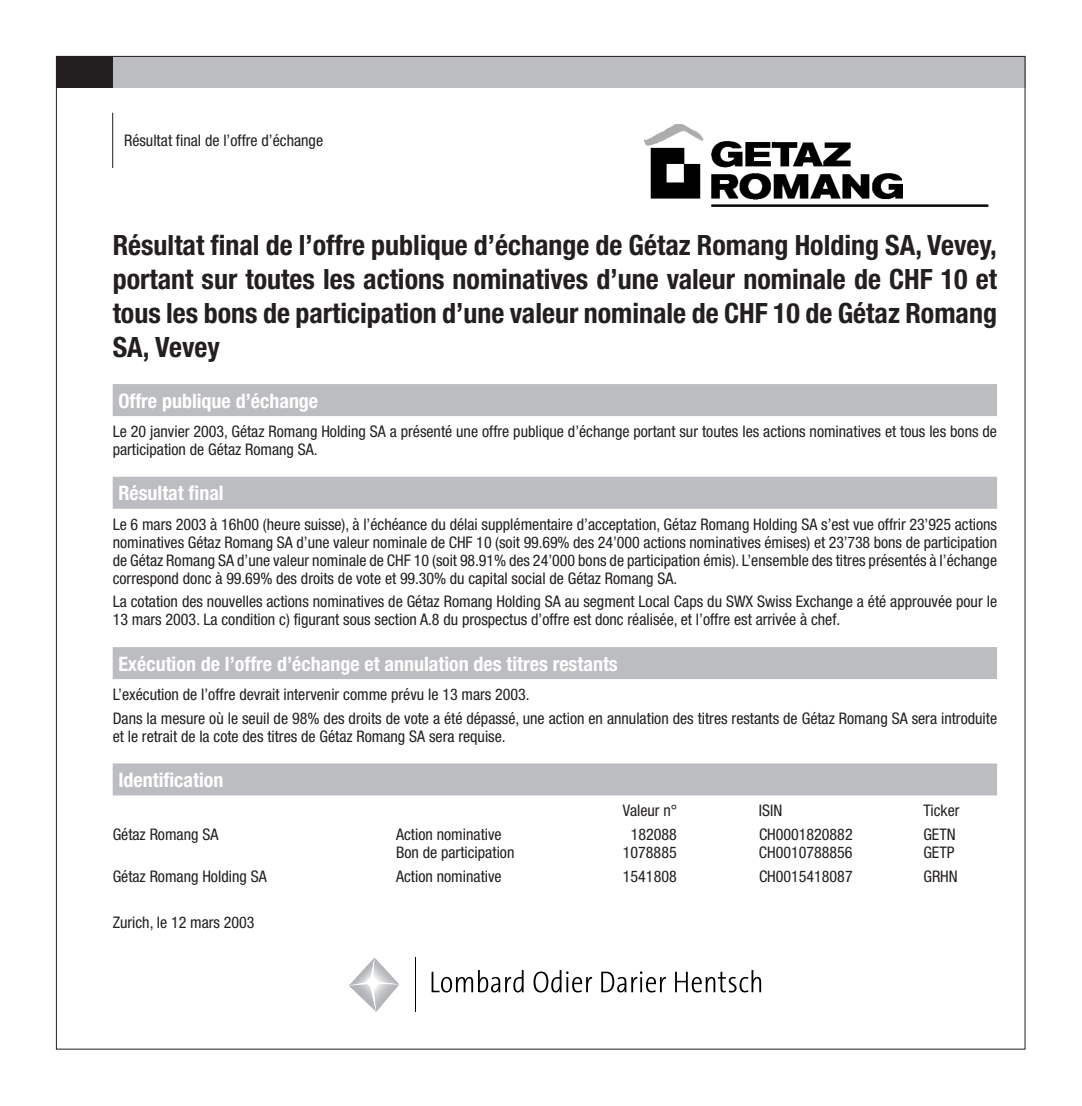
<style>
.page{position:relative;width:1082px;height:1106px;background:#fff}
.page>*{position:absolute;margin:0;border:0;box-sizing:border-box;transform-origin:0 0}
.t1{font:700 condensed 28px/34px "Helvetica Neue";color:#231f20;text-align:justify}
.t2{font:700 condensed 20px "Helvetica Neue";color:#fff}
.t3{font:condensed 16px/18px "Helvetica Neue";color:#231f20}
</style>
<div class="page">
<img style="left:644px;top:124px;width:345px;height:83px">
<div style="left:113px;top:384px;width:884px;height:32px;background:#bcbdc0"></div>
<div style="left:113px;top:477px;width:884px;height:32px;background:#bcbdc0"></div>
<div style="left:113px;top:647px;width:884px;height:32px;background:#bcbdc0"></div>
<div style="left:113px;top:763px;width:884px;height:32px;background:#bcbdc0"></div>
<svg style="left:432px;top:970px;width:92px;height:23px"></svg>
<svg style="left:534px;top:970px;width:58px;height:23px"></svg>
<svg style="left:601px;top:971px;width:65px;height:22px"></svg>
<svg style="left:675px;top:970px;width:86px;height:23px"></svg>
<hr style="left:415px;top:957px;width:1px;height:55px;background:#000">
<svg style="left:349px;top:957px;width:50px;height:55px"></svg>
<div style="left:56px;top:56px;width:57px;height:32px;background:#231f20"></div>
<div style="left:113px;top:56px;width:912px;height:32px;background:#bcbdc0"></div>
<hr style="left:112px;top:113px;width:1px;height:55px;background:#231f20">
<p class="t3" style="left:124px;top:133px;width:201px">Résultat final de l’offre d’échange</p>
<p class="t1" style="left:113px;top:230px;width:886px">Résultat final de l’offre publique d’échange de Gétaz Romang Holding SA, Vevey, portant sur toutes les actions nominatives d’une valeur nominale de CHF 10 et tous les bons de participation d’une valeur nominale de CHF 10 de Gétaz Romang SA, Vevey</p>
<p class="t2" style="left:118px;top:393px;width:201px">Offre publique d’échange</p>
<p class="t3" style="left:113px;top:424px;width:886px">Le 20 janvier 2003, Gétaz Romang Holding SA a présenté une offre publique d’échange portant sur toutes les actions nominatives et tous les bons de participation de Gétaz Romang SA.</p>
<p class="t2" style="left:118px;top:486px;width:107px">Résultat final</p>
<p class="t3" style="left:113px;top:516px;width:886px;text-align:justify">Le 6 mars 2003 à 16h00 (heure suisse), à l’échéance du délai supplémentaire d’acceptation, Gétaz Romang Holding SA s’est vue offrir 23’925 actions nominatives Gétaz Romang SA d’une valeur nominale de CHF 10 (soit 99.69% des 24’000 actions nominatives émises) et 23’738 bons de participation de Gétaz Romang SA d’une valeur nominale de CHF 10 (soit 98.91% des 24’000 bons de participation émis). L’ensemble des titres présentés à l’échange correspond donc à 99.69% des droits de vote et 99.30% du capital social de Gétaz Romang SA.</p>
<p class="t3" style="left:113px;top:594px;width:886px">La cotation des nouvelles actions nominatives de Gétaz Romang Holding SA au segment Local Caps du SWX Swiss Exchange a été approuvée pour le<br>13 mars 2003. La condition c) figurant sous section A.8 du prospectus d’offre est donc réalisée, et l’offre est arrivée à chef.</p>
<p class="t2" style="left:118px;top:656px;width:501px">Exécution de l’offre d’échange et annulation des titres restants</p>
<p class="t3" style="left:113px;top:684px;width:886px;line-height:23.6px">L’exécution de l’offre devrait intervenir comme prévu le 13 mars 2003.<br>Dans la mesure où le seuil de 98% des droits de vote a été dépassé, une action en annulation des titres restants de Gétaz Romang SA sera introduite</p>
<p class="t3" style="left:113px;top:728px;width:395px">et le retrait de la cote des titres de Gétaz Romang SA sera requise.</p>
<p class="t2" style="left:118px;top:773px;width:107px">Identification</p>
<p class="t3" style="left:623px;top:803px;width:56px">Valeur n°</p>
<p class="t3" style="left:759px;top:803px;width:25px">ISIN</p>
<p class="t3" style="left:923px;top:803px;width:38px">Ticker</p>
<p class="t3" style="left:113px;top:827px;width:107px">Gétaz Romang SA</p>
<p class="t3" style="left:396px;top:827px;width:107px">Action nominative</p>
<p class="t3" style="left:631px;top:827px;width:48px">182088</p>
<p class="t3" style="left:759px;top:827px;width:95px">CH0001820882</p>
<p class="t3" style="left:923px;top:827px;width:34px">GETN</p>
<p class="t3" style="left:396px;top:845px;width:120px">Bon de participation</p>
<p class="t3" style="left:623px;top:845px;width:55px">1078885</p>
<p class="t3" style="left:759px;top:845px;width:95px">CH0010788856</p>
<p class="t3" style="left:923px;top:845px;width:33px">GETP</p>
<p class="t3" style="left:113px;top:868px;width:155px">Gétaz Romang Holding SA</p>
<p class="t3" style="left:396px;top:868px;width:107px">Action nominative</p>
<p class="t3" style="left:623px;top:868px;width:55px">1541808</p>
<p class="t3" style="left:759px;top:868px;width:95px">CH0015418087</p>
<p class="t3" style="left:923px;top:868px;width:36px">GRHN</p>
<p class="t3" style="left:113px;top:915px;width:143px">Zurich, le 12 mars 2003</p>
</div>
